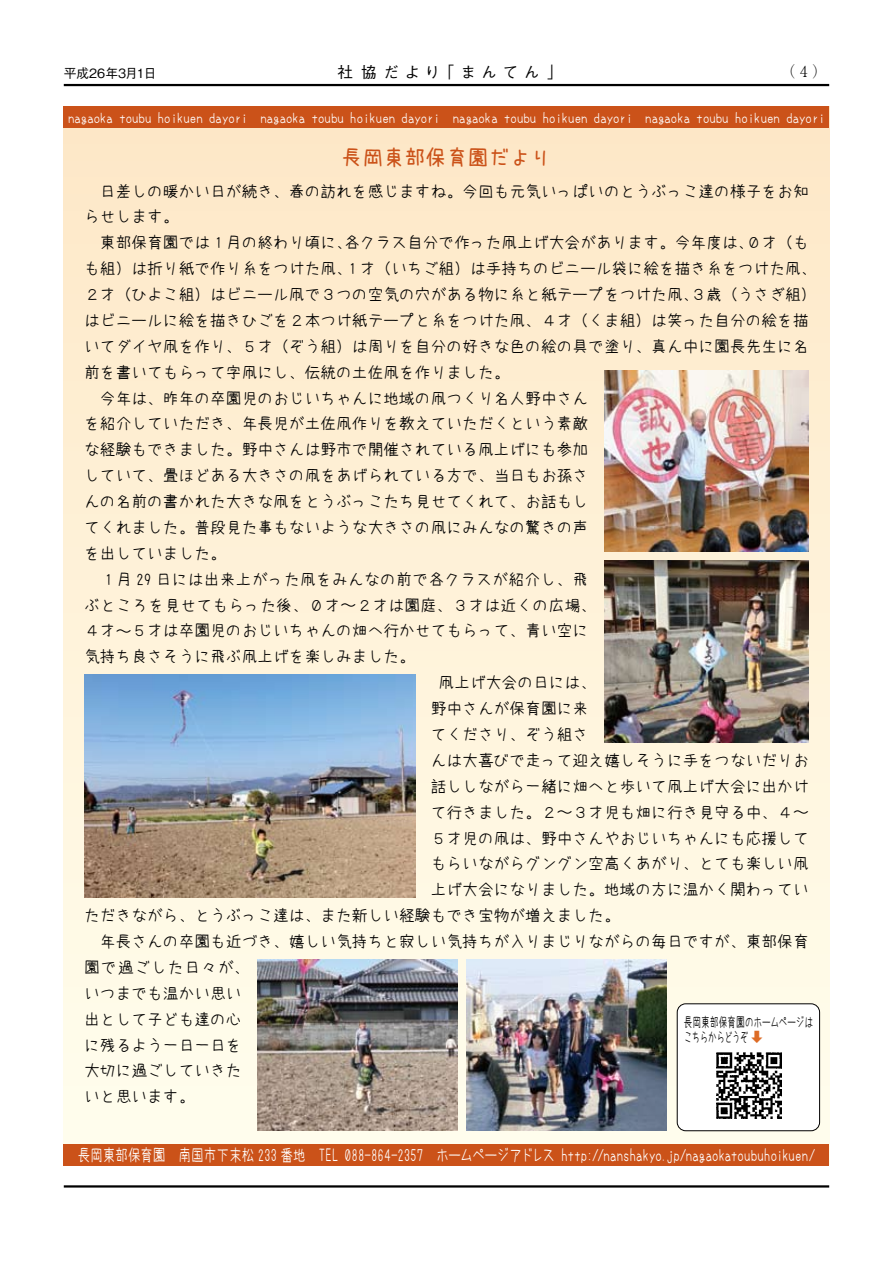
<style>
.page{position:relative;width:893px;height:1263px;background:#fff}
.page>*{position:absolute;margin:0;border:0;box-sizing:border-box;transform-origin:0 0}
.t1{font:21px "uzura font";color:#cb5219}
.t2{font:16.5px "azuki font";color:#fff;scale:.77 1}
.t3{font:15.75px "azuki font";color:#000}
.t4{font:15.75px "azuki font";letter-spacing:.02em;color:#000}
.t5{font:500 15.75px "Gothic BBB Pro";letter-spacing:.345em;color:#000}
.t6{font:15.75px "azuki font";letter-spacing:.06em;color:#000}
.t7{font:300 15px "Ryumin Pro";color:#000}
.t8{font:14.25px "azuki font";color:#fff;scale:.9 1}
.t9{font:13.5px "azuki font";letter-spacing:-.02em;color:#000;scale:.65 1}
.t10{font:13.5px "azuki font";letter-spacing:-.08em;color:#000;scale:.65 1}
.t11{font:500 13.5px "Gothic BBB Pro";color:#dd6b25}
.t12{font:500 12.75px "Gothic BBB Pro";color:#000}
.s1{font-family:"Jun 201 Pro"}
</style>
<div class="page">
<hr style="left:64px;top:84px;width:765px;height:2px;background:#000">
<hr style="left:64px;top:1185px;width:765px;height:2px;background:#000">
<div style="left:64px;top:106px;width:765px;height:1059px;background:linear-gradient(to bottom,#fee8c7,#fdfced)"></div>
<div style="left:64px;top:1144px;width:765px;height:21px;background:#cb5219"></div>
<div style="left:64px;top:106px;width:765px;height:22px;background:#cb5219"></div>
<div style="left:677px;top:1004px;width:143px;height:127px;background:#fff;border-radius:9px"></div>
<div style="left:677px;top:1003px;width:143px;height:128px;border:1px solid #000;border-radius:9px"></div>
<img style="left:716px;top:1052px;width:66px;height:66px">
<img style="left:604px;top:370px;width:205px;height:181px">
<img style="left:84px;top:675px;width:331px;height:222px">
<img style="left:604px;top:561px;width:205px;height:181px">
<img style="left:257px;top:959px;width:200px;height:171px">
<img style="left:467px;top:959px;width:199px;height:171px">
<p class="t12" style="left:64px;top:63px;width:94px">平成26年月3 日1</p>
<p class="t5" style="left:338px;top:59px;width:17px">社</p>
<p class="t5" style="left:361px;top:59px;width:180px">協だより「まんてん</p>
<p class="t5" style="left:547px;top:59px;width:17px">「</p>
<p class="t7" style="left:781px;top:60px;width:48px">) 4 (</p>
<p class="t8" style="left:158px;top:110px;width:208px">hoikuen dayori　nagaoka toubu</p>
<p class="t8" style="left:350px;top:110px;width:165px">hoikuen dayori　nagaoka</p>
<p class="t8" style="left:543px;top:110px;width:165px">hoikuen dayori　nagaoka</p>
<p class="t8" style="left:735px;top:110px;width:101px">hoikuen dayori</p>
<p class="t8" style="left:68px;top:110px;width:51px">nagaoka</p>
<p class="t8" style="left:119px;top:110px;width:37px">toubu</p>
<p class="t8" style="left:504px;top:110px;width:37px">toubu</p>
<p class="t8" style="left:697px;top:110px;width:37px">toubu</p>
<h1 class="t1" style="left:341px;top:147px;width:212px">長岡東部保育園だより</h1>
<p class="t3" style="left:84px;top:183px;width:726px">　日差しの暖かい日が続き、春の訪れを感じますね。今回も元気いっぱいのとうぶっこ達の様子をお知</p>
<p class="t3" style="left:84px;top:209px;width:96px">らせします。</p>
<p class="t3" style="left:344px;top:235px;width:466px">各クラス自分で作った凧上げ大会があります。今年度は０、才（も</p>
<p class="t3" style="left:84px;top:235px;width:269px">　東部保育園では１月の終わり頃に、</p>
<p class="t3" style="left:84px;top:261px;width:734px">も組）は折り紙で作り糸をつけた凧１、才（いちご組）は手持ちのビニール袋に絵を描き糸をつけた凧、</p>
<p class="t3" style="left:84px;top:286px;width:734px">２才（ひよこ組）はビニール凧で３つの空気の穴がある物に糸と紙テープをつけた凧３、歳（うさぎ組(</p>
<p class="t3" style="left:84px;top:312px;width:726px">はビニールに絵を描きひごを２本つけ紙テープと糸をつけた凧、４才（くま組）は笑った自分の絵を描</p>
<p class="t3" style="left:84px;top:338px;width:726px">いてダイヤ凧を作り、５才（ぞう組）は周りを自分の好きな色の絵の具で塗り、真ん中に園長先生に名</p>
<p class="t3" style="left:84px;top:364px;width:427px">前を書いてもらって字凧にし、伝統の土佐凧を作りました。</p>
<p class="t3" style="left:84px;top:390px;width:506px">　今年は、昨年の卒園児のおじいちゃんに地域の凧つくり名人野中さん</p>
<p class="t3" style="left:84px;top:416px;width:506px">を紹介していただき、年長児が土佐凧作りを教えていただくという素敵</p>
<p class="t3" style="left:84px;top:442px;width:506px">な経験もできました。野中さんは野市で開催されている凧上げにも参加</p>
<p class="t3" style="left:84px;top:468px;width:506px">していて、畳ほどある大きさの凧をあげられている方で、当日もお孫さ</p>
<p class="t3" style="left:84px;top:493px;width:506px">んの名前の書かれた大きな凧をとうぶっこたち見せてくれて、お話もし</p>
<p class="t3" style="left:84px;top:519px;width:506px">てくれました。普段見た事もないような大きさの凧にみんなの驚きの声</p>
<p class="t3" style="left:84px;top:545px;width:143px">を出していました。</p>
<p class="t4" style="left:84px;top:571px;width:505px">　１月 29 日には出来上がった凧をみんなの前で各クラスが紹介し、飛</p>
<p class="t4" style="left:84px;top:597px;width:513px">ぶところを見せてもらった後、０才<span class="s1">〜</span>２才は園庭、３才は近くの広場、</p>
<p class="t3" style="left:84px;top:623px;width:506px">４才<span class="s1">〜</span>５才は卒園児のおじいちゃんの畑へ行かせてもらって、青い空に</p>
<p class="t3" style="left:84px;top:649px;width:332px">気持ち良さそうに飛ぶ凧上げを楽しみました。</p>
<p class="t3" style="left:439px;top:675px;width:159px">凧上げ大会の日には、</p>
<p class="t3" style="left:431px;top:700px;width:159px">野中さんが保育園に来</p>
<p class="t3" style="left:431px;top:726px;width:159px">てくださり、ぞう組さ</p>
<p class="t3" style="left:431px;top:752px;width:380px">んは大喜びで走って迎え嬉しそうに手をつないだりお</p>
<p class="t3" style="left:431px;top:778px;width:380px">話ししながら一緒に畑へと歩いて凧上げ大会に出かけ</p>
<p class="t3" style="left:431px;top:804px;width:379px">て行きました。２<span class="s1">〜</span>３才児も畑に行き見守る中、４<span class="s1">〜</span></p>
<p class="t3" style="left:431px;top:830px;width:380px">５才児の凧は、野中さんやおじいちゃんにも応援して</p>
<p class="t3" style="left:431px;top:856px;width:380px">もらいながらグングン空高くあがり、とても楽しい凧</p>
<p class="t3" style="left:431px;top:882px;width:380px">上げ大会になりました。地域の方に温かく関わってい</p>
<p class="t3" style="left:84px;top:907px;width:537px">ただきながら、とうぶっこ達は、また新しい経験もでき宝物が増えました。</p>
<p class="t3" style="left:84px;top:933px;width:726px">　年長さんの卒園も近づき、嬉しい気持ちと寂しい気持ちが入りまじりながらの毎日ですが、東部保育</p>
<p class="t6" style="left:84px;top:959px;width:167px">園で過ごした日々が、</p>
<p class="t3" style="left:84px;top:985px;width:159px">いつまでも温かい思い</p>
<p class="t3" style="left:84px;top:1011px;width:159px">出として子ども達の心</p>
<p class="t3" style="left:84px;top:1037px;width:159px">に残るよう一日一日を</p>
<p class="t3" style="left:84px;top:1063px;width:159px">大切に過ごしていきた</p>
<p class="t3" style="left:84px;top:1089px;width:112px">いと思います。</p>
<p class="t9" style="left:684px;top:1015px;width:201px">長岡東部保育園のホームページは</p>
<p class="t11" style="left:768px;top:1030px;width:15px;rotate:90deg">➡</p>
<p class="t10" style="left:684px;top:1030px;width:102px">こちらからどうぞ</p>
<p class="t2" style="left:78px;top:1146px;width:959px">長岡東部保育園　南国市下末松 233 番地　TEL 088-864-2357　ホームページアドレス http://nanshakyo.jp/nagaokatoubuhoikuen/</p>
</div>
